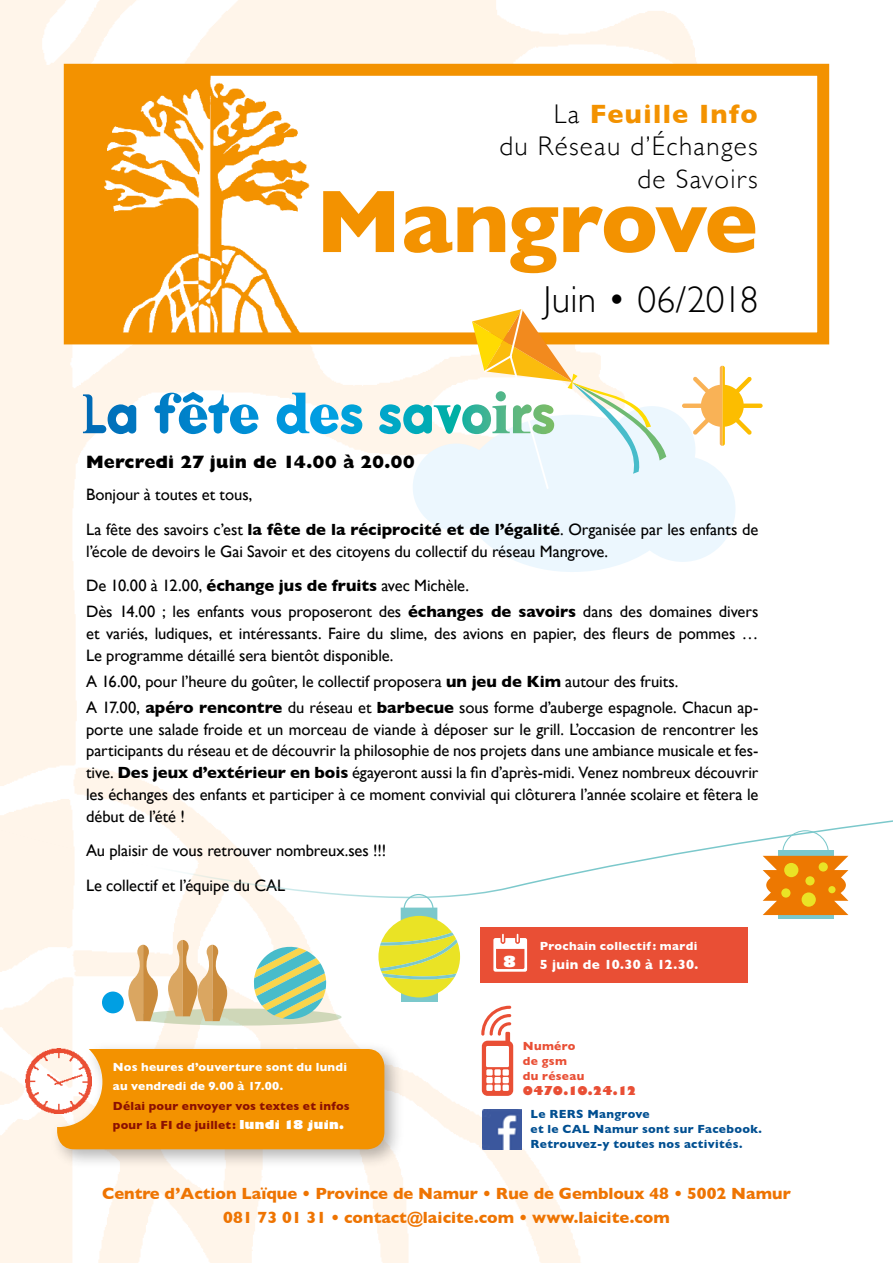
<style>
.page{position:relative;width:893px;height:1263px;background:#fff}
.page>*{position:absolute;margin:0;border:0;box-sizing:border-box;transform-origin:0 0}
.t1{font:700 90px "Gill Sans";letter-spacing:-.02em;color:#f39200}
.t2{font:300 37.5px "Gill Sans";letter-spacing:.01em;color:#000}
.t3{font:300 27px/32.4px "Gill Sans";letter-spacing:.05em;color:#000;text-align:right}
.t4{font:800 18px "Gill Sans";letter-spacing:.005em;color:#000}
.t5{font:16.5px/21.8px "Gill Sans";letter-spacing:-.005em;color:#000}
.t6{font:700 16.5px/24px "Gill Sans";color:#ee7402;text-align:center}
.t7{font:800 15.15px "Gill Sans";color:#fff}
.t8{font:700 13.5px "Gill Sans";letter-spacing:.02em;color:#fff}
.t9{font:700 12px/19.5px "Gill Sans";letter-spacing:.025em;color:#fff}
.t10{font:700 12px/15px "Gill Sans";letter-spacing:.03em;color:#004f91}
.t11{font:700 12px/19.5px "Gill Sans";letter-spacing:.02em;color:#8b1002}
.t12{font:700 12px/15px "Gill Sans";letter-spacing:.03em;color:#e94f35}
.t13{font:800 12px "Gill Sans";letter-spacing:-.04em;color:#e94f35}
.s1{font-weight:700;color:#f39200}
.s2{font-weight:700}
.s3{font-weight:800;color:#fff}
</style>
<div class="page">
<img style="left:0;top:0;width:775px;height:1263px">
<div style="left:68px;top:69px;width:754px;height:271px;background:#fff"></div>
<svg style="left:413px;top:406px;width:322px;height:166px;fill:#ecf7fe"></svg>
<div style="left:49px;top:1041px;width:356px;height:129px;background:#000;opacity:.3"></div>
<div style="left:57px;top:1049px;width:327px;height:100px;background:#f39200"></div>
<img style="left:26px;top:1048px;width:65px;height:65px">
<img style="left:482px;top:1110px;width:40px;height:39px">
<svg style="left:481px;top:1006px;width:32px;height:90px"></svg>
<div style="left:480px;top:927px;width:268px;height:56px;background:#e94f35"></div>
<div style="left:515px;top:932px;width:5px;height:12px;border:2px solid #e94f35;border-radius:2px"></div>
<div style="left:501px;top:932px;width:4px;height:12px;border:2px solid #e94f35;border-radius:2px"></div>
<svg style="left:493px;top:933px;width:34px;height:39px"></svg>
<svg style="left:682px;top:366px;width:81px;height:80px"></svg>
<div style="left:401px;top:982px;width:36px;height:19px;background:#7bc8cb"></div>
<svg style="left:378px;top:900px;width:82px;height:97px"></svg>
<svg style="left:0;top:819px;width:893px;height:81px"></svg>
<svg style="left:136px;top:1008px;width:206px;height:17px"></svg>
<svg style="left:254px;top:946px;width:72px;height:73px;background:#a3cfab"></svg>
<div style="left:778px;top:905px;width:55px;height:13px;background:#7bc8cb"></div>
<svg style="left:763px;top:830px;width:85px;height:85px"></svg>
<div style="left:784px;top:863px;width:14px;height:14px;background:#eae325;border-radius:50%"></div>
<div style="left:802px;top:892px;width:14px;height:15px;background:#eae325;border-radius:50%"></div>
<div style="left:805px;top:876px;width:10px;height:9px;background:#eae325;border-radius:50%"></div>
<div style="left:781px;top:888px;width:9px;height:9px;background:#eae325;border-radius:50%"></div>
<div style="left:819px;top:862px;width:9px;height:9px;background:#eae325;border-radius:50%"></div>
<div style="left:828px;top:886px;width:7px;height:7px;background:#eae325;border-radius:50%"></div>
<svg style="left:168px;top:940px;width:59px;height:81px"></svg>
<svg style="left:128px;top:945px;width:30px;height:76px"></svg>
<div style="left:102px;top:991px;width:22px;height:22px;background:#009fe3;border-radius:50%"></div>
<img style="left:77px;top:77px;width:233px;height:254px">
<div style="left:64px;top:64px;width:765px;height:280px;border:12px solid #f39200"></div>
<svg style="left:83px;top:308px;width:583px;height:182px"></svg>
<h3 class="t3" style="left:499px;top:97px;width:260px">La <span class="s1">Feuille Info<br></span>du Réseau d’Échanges de Savoirs</h3>
<h1 class="t1" style="left:316px;top:150px;width:444px">Mangrove</h1>
<h2 class="t2" style="left:543px;top:270px;width:217px">Juin • 06/2018</h2>
<p class="t4" style="left:86px;top:451px;width:330px">Mercredi 27 juin de 14.00 à 20.00</p>
<p class="t5" style="left:86px;top:477px;width:674px;line-height:34.5px">Bonjour à toutes et tous,<br>La fête des savoirs c’est <span class="s2">la fête de la réciprocité et de l’égalité</span>. Organisée par les enfants de</p>
<p class="t5" style="left:86px;top:534px;width:524px;line-height:34.5px">l’école de devoirs le Gai Savoir et des citoyens du collectif du réseau Mangrove.<br>De 10.00 à 12.00, <span class="s2">échange jus de fruits</span> avec Michèle.</p>
<p class="t5" style="left:86px;top:601px;width:674px;text-align:justify">Dès 14.00 ; les enfants vous proposeront des <span class="s2">échanges de savoirs</span> dans des domaines divers et variés, ludiques, et intéressants. Faire du slime, des avions en papier, des fleurs de pommes … Le programme détaillé sera bientôt disponible.</p>
<p class="t5" style="left:86px;top:668px;width:674px;line-height:26px">A 16.00, pour l’heure du goûter, le collectif proposera <span class="s2">un jeu de Kim</span> autour des fruits.<br>A 17.00, <span class="s2">apéro rencontre</span> du réseau et <span class="s2">barbecue</span> sous forme d’auberge espagnole. Chacun ap-</p>
<p class="t5" style="left:86px;top:718px;width:674px;text-align:justify">porte une salade froide et un morceau de viande à déposer sur le grill. L’occasion de rencontrer les participants du réseau et de découvrir la philosophie de nos projets dans une ambiance musicale et fes&shy;tive. <span class="s2">Des jeux d’extérieur en bois</span> égayeront aussi la fin d’après-midi. Venez nombreux découvrir les échanges des enfants et participer à ce moment convivial qui clôturera l’année scolaire et fêtera le début de l’été !</p>
<p class="t5" style="left:86px;top:833px;width:302px;line-height:34.5px">Au plaisir de vous retrouver nombreux.ses !!!<br>Le collectif et l’équipe du CAL</p>
<p class="t9" style="left:540px;top:936px;width:159px">Prochain collectif: mardi</p>
<p class="t9" style="left:113px;top:1057px;width:236px">Nos heures d’ouverture sont du lundi au vendredi de 9.00 à 17.00.</p>
<p class="t11" style="left:113px;top:1096px;width:238px">Délai pour envoyer vos textes et infos pour la FI de juillet: <span class="s3">lundi 18 juin.</span></p>
<p class="t7" style="left:503px;top:949px;width:14px">8</p>
<p class="t8" style="left:540px;top:954px;width:160px">5 juin de 10.30 à 12.30.</p>
<p class="t12" style="left:523px;top:1038px;width:63px">Numéro de gsm du réseau</p>
<p class="t13" style="left:523px;top:1081px;width:116px">0470.10.24.12</p>
<p class="t10" style="left:531px;top:1106px;width:233px">Le RERS Mangrove<br>et le CAL Namur sont sur Facebook.<br>Retrouvez-y toutes nos activités.</p>
<p class="t6" style="left:102px;top:1181px;width:690px">Centre d’Action Laïque • Province de Namur • Rue de Gembloux 48 • 5002 Namur<br>081 73 01 31 • contact@laicite.com • www.laicite.com</p>
</div>
